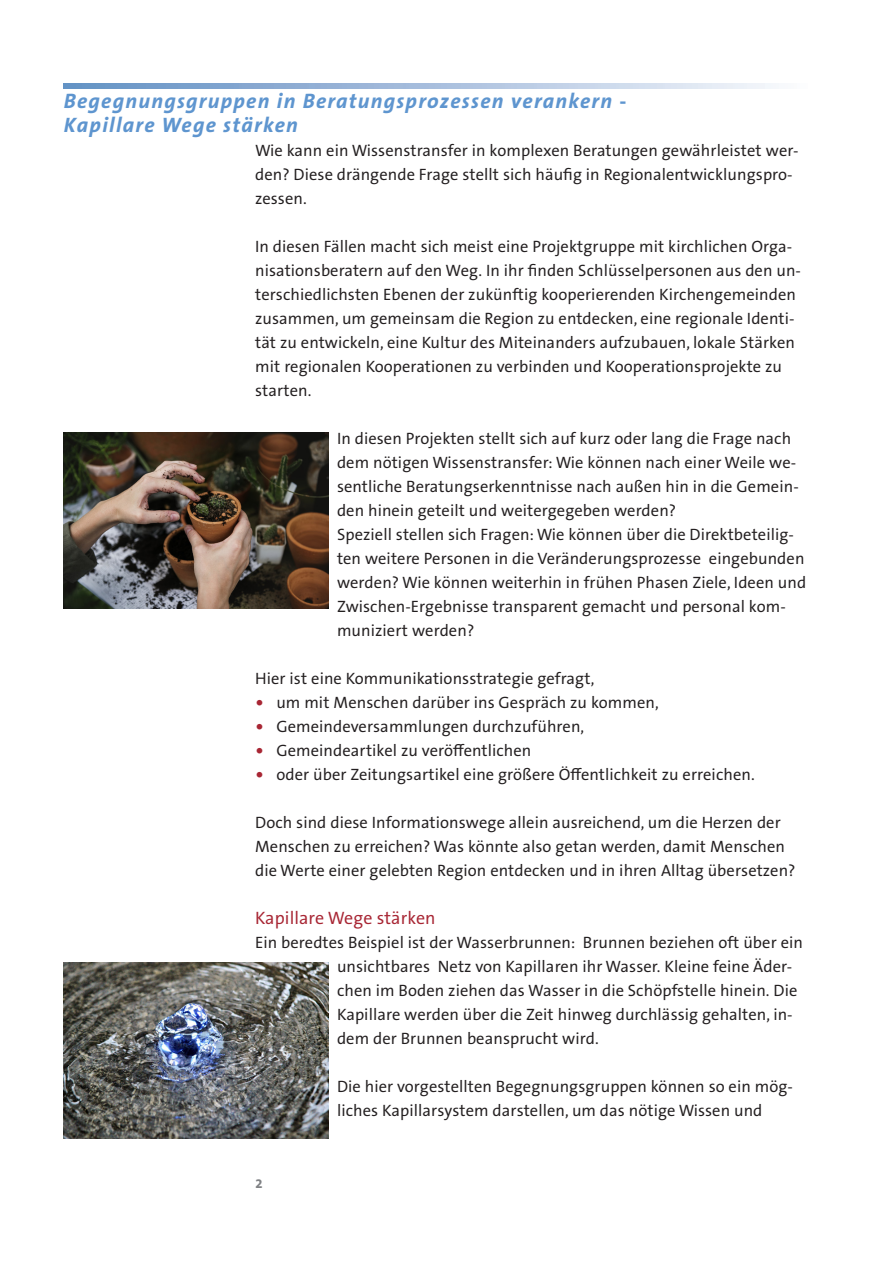
<style>
.page{position:relative;width:893px;height:1263px;background:#fff}
.page>*{position:absolute;margin:0;border:0;box-sizing:border-box;transform-origin:0 0}
.t1{font:italic 700 21px/24px "The Sans Office";letter-spacing:.06em;color:#5e95cf}
.t2{font:18px "The Sans Office";letter-spacing:.005em;color:#a82634}
.t3{font:16.5px/24px "The Sans Office";letter-spacing:.005em;color:#231f20}
.t4{font:700 14.25px "The Sans Office";color:#808285}
.s1{font-weight:700;font-size:18px;color:#a82634}
</style>
<div class="page">
<svg style="left:64px;top:84px;width:709px;height:4px"></svg>
<img style="left:64px;top:432px;width:264px;height:177px">
<img style="left:64px;top:963px;width:264px;height:176px">
<p class="t1" style="left:64px;top:88px;width:564px">Begegnungsgruppen in Beratungsprozessen verankern -<br>Kapillare Wege stärken</p>
<p class="t3" style="left:255px;top:138px;width:545px">Wie kann ein Wissenstransfer in komplexen Beratungen gewährleistet wer&shy;den? Diese drängende Frage stellt sich häufig in Regionalentwicklungspro&shy;zessen.</p>
<p class="t3" style="left:255px;top:234px;width:547px">In diesen Fällen macht sich meist eine Projektgruppe mit kirchlichen Orga&shy;nisationsberatern auf den Weg. In ihr finden Schlüsselpersonen aus den un&shy;terschiedlichsten Ebenen der zukünftig kooperierenden Kirchengemeinden zusammen, um gemeinsam die Region zu entdecken, eine regionale Identi&shy;tät zu entwickeln, eine Kultur des Miteinanders aufzubauen, lokale Stärken mit regionalen Kooperationen zu verbinden und Kooperationsprojekte zu starten.</p>
<p class="t3" style="left:337px;top:426px;width:471px">In diesen Projekten stellt sich auf kurz oder lang die Frage nach dem nötigen Wissenstransfer: Wie können nach einer Weile we&shy;sentliche Beratungserkenntnisse nach außen hin in die Gemein&shy;den hinein geteilt und weitergegeben werden?<br>Speziell stellen sich Fragen: Wie können über die Direktbeteilig&shy;ten weitere Personen in die Veränderungsprozesse eingebunden werden? Wie können weiterhin in frühen Phasen Ziele, Ideen und Zwischen-Ergebnisse transparent gemacht und personal kom&shy;muniziert werden?</p>
<p class="t3" style="left:255px;top:666px;width:341px">Hier ist eine Kommunikationsstrategie gefragt,</p>
<p class="t3" style="left:255px;top:690px;width:405px"><span class="s1">•</span> um mit Menschen darüber ins Gespräch zu kommen,</p>
<p class="t3" style="left:255px;top:714px;width:331px"><span class="s1">•</span> Gemeindeversammlungen durchzuführen,</p>
<p class="t3" style="left:255px;top:738px;width:278px"><span class="s1">•</span> Gemeindeartikel zu veröffentlichen</p>
<p class="t3" style="left:255px;top:762px;width:501px"><span class="s1">•</span> oder über Zeitungsartikel eine größere Öffentlichkeit zu erreichen.</p>
<p class="t3" style="left:255px;top:810px;width:542px">Doch sind diese Informationswege allein ausreichend, um die Herzen der<br>Menschen zu erreichen? Was könnte also getan werden, damit Menschen die Werte einer gelebten Region entdecken und in ihren Alltag übersetzen?</p>
<p class="t2" style="left:255px;top:906px;width:182px">Kapillare Wege stärken</p>
<p class="t3" style="left:337px;top:930px;width:467px;text-indent:-82px">Ein beredtes Beispiel ist der Wasserbrunnen: Brunnen beziehen oft über ein unsichtbares Netz von Kapillaren ihr Wasser. Kleine feine Äder&shy;chen im Boden ziehen das Wasser in die Schöpfstelle hinein. Die Kapillare werden über die Zeit hinweg durchlässig gehalten, in&shy;dem der Brunnen beansprucht wird.</p>
<p class="t3" style="left:337px;top:1074px;width:457px">Die hier vorgestellten Begegnungsgruppen können so ein mög&shy;liches Kapillarsystem darstellen, um das nötige Wissen und</p>
<p class="t4" style="left:255px;top:1174px;width:9px">2</p>
</div>
